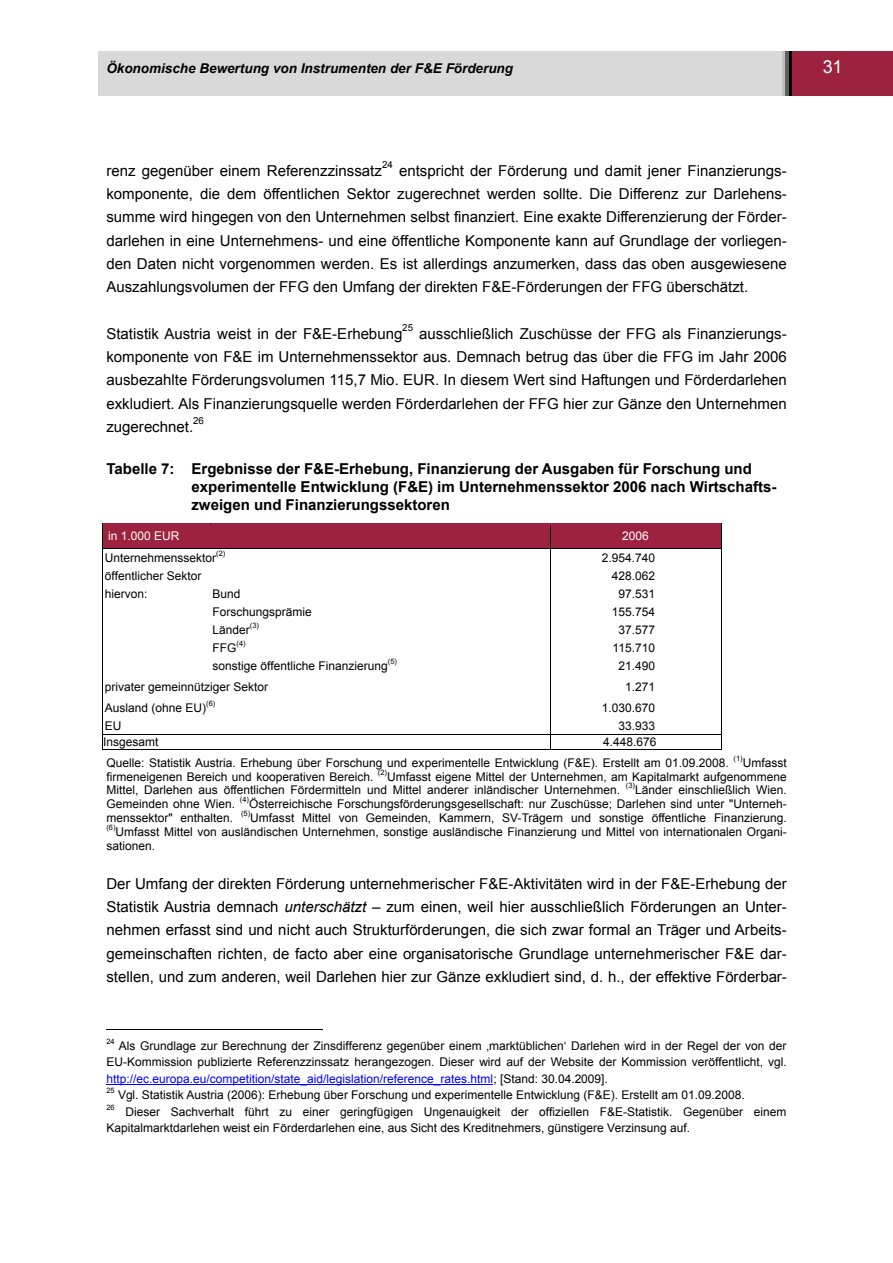
<style>
.page{position:relative;width:893px;height:1263px;background:#fff}
.page>*{position:absolute;margin:0;border:0;box-sizing:border-box;transform-origin:0 0}
.t1{font:18px "Arial";color:#fff}
.t2{font:15px/23.2px "Arial";color:#000;text-align:justify}
.t3{font:700 15px/18px "Arial";color:#000}
.t4{font:italic 700 13.5px "Arial";color:#000}
.t5{font:12px/16.5px "Arial";color:#000}
.t6{font:12px "Arial";color:#fff}
.t7{font:9.75px "Arial";color:#000}
.t8{font:7.5px "Arial";color:#000}
.s1{font-style:italic}
.s2{color:#00f}
</style>
<div class="page">
<div style="left:106px;top:51px;width:673px;height:44px;background:#d9d9d9"></div>
<div style="left:791px;top:51px;width:102px;height:44px;background:#9c2240"></div>
<hr style="left:789px;top:51px;width:2px;height:44px;background:#000">
<hr style="left:785px;top:51px;width:4px;height:44px;background:#606060">
<hr style="left:782px;top:51px;width:3px;height:44px;background:#c0c0c0">
<div style="left:103px;top:524px;width:108px;height:24px;background:#9c2240"></div>
<div style="left:213px;top:526px;width:335px;height:20px;background:#9c2240"></div>
<div style="left:552px;top:526px;width:167px;height:20px;background:#9c2240"></div>
<hr style="left:102px;top:523px;width:109px;height:1px;background:#000">
<hr style="left:211px;top:523px;width:339px;height:1px;background:#000">
<hr style="left:211px;top:524px;width:339px;height:2px;background:#9c2240">
<hr style="left:550px;top:523px;width:171px;height:1px;background:#000">
<hr style="left:550px;top:524px;width:171px;height:2px;background:#9c2240">
<hr style="left:211px;top:545px;width:510px;height:3px;background:#9c2240">
<hr style="left:103px;top:548px;width:447px;height:1px;background:#000">
<hr style="left:550px;top:548px;width:171px;height:1px;background:#000">
<hr style="left:102px;top:734px;width:448px;height:1px;background:#000">
<hr style="left:550px;top:734px;width:171px;height:1px;background:#000">
<svg style="left:102px;top:524px;width:1px;height:225px"></svg>
<hr style="left:102px;top:749px;width:448px;height:1px;background:#000">
<svg style="left:550px;top:523px;width:1px;height:226px"></svg>
<hr style="left:550px;top:749px;width:171px;height:1px;background:#000">
<svg style="left:721px;top:523px;width:1px;height:227px"></svg>
<hr style="left:106px;top:1029px;width:216px;height:1px;background:#000">
<hr style="left:106px;top:1084px;width:387px;height:1px;background:#00f">
<p class="t4" style="left:106px;top:60px;width:408px">Ökonomische Bewertung von Instrumenten der F&amp;E Förderung</p>
<h1 class="t1" style="left:823px;top:56px;width:21px">31</h1>
<p class="t7" style="left:382px;top:160px;width:12px">24</p>
<p class="t2" style="left:106px;top:159px;width:682px;text-indent:293px">entspricht der Förderung und damit jener Finanzierungs&shy;komponente, die dem öffentlichen Sektor zugerechnet werden sollte. Die Differenz zur Darlehens&shy;summe wird hingegen von den Unternehmen selbst finanziert. Eine exakte Differenzierung der Förder&shy;darlehen in eine Unternehmens- und eine öffentliche Komponente kann auf Grundlage der vorliegen&shy;den Daten nicht vorgenommen werden. Es ist allerdings anzumerken, dass das oben ausgewiesene Auszahlungsvolumen der FFG den Umfang der direkten F&amp;E-Förderungen der FFG überschätzt.</p>
<p class="t2" style="left:106px;top:322px;width:297px">Statistik Austria weist in der F&amp;E-Erhebung</p>
<p class="t7" style="left:402px;top:323px;width:12px">25</p>
<p class="t2" style="left:106px;top:159px;width:277px">renz gegenüber einem Referenzzinssatz</p>
<p class="t2" style="left:106px;top:322px;width:682px;text-indent:313px">ausschließlich Zuschüsse der FFG als Finanzierungs&shy;komponente von F&amp;E im Unternehmenssektor aus. Demnach betrug das über die FFG im Jahr 2006 ausbezahlte Förderungsvolumen 115,7 Mio. EUR. In diesem Wert sind Haftungen und Förderdarlehen exkludiert. Als Finanzierungsquelle werden Förderdarlehen der FFG hier zur Gänze den Unternehmen zugerechnet.</p>
<p class="t7" style="left:193px;top:416px;width:12px">26</p>
<p class="t3" style="left:191px;top:460px;width:586px;text-indent:-85px">Tabelle 7: Ergebnisse der F&amp;E-Erhebung, Finanzierung der Ausgaben für Forschung und experimentelle Entwicklung (F&amp;E) im Unternehmenssektor 2006 nach Wirtschafts&shy;zweigen und Finanzierungssektoren</p>
<p class="t6" style="left:108px;top:529px;width:73px">in 1.000 EUR</p>
<p class="t6" style="left:622px;top:529px;width:28px">2006</p>
<p class="t5" style="left:105px;top:549px;width:113px">Unternehmenssektor</p>
<p class="t8" style="left:216px;top:549px;width:11px">(2)</p>
<p class="t5" style="left:602px;top:549px;width:55px">2.954.740</p>
<p class="t5" style="left:105px;top:567px;width:98px">öffentlicher Sektor</p>
<p class="t5" style="left:612px;top:567px;width:45px">428.062</p>
<p class="t5" style="left:105px;top:585px;width:44px">hiervon:</p>
<p class="t5" style="left:213px;top:585px;width:29px">Bund</p>
<p class="t5" style="left:618px;top:585px;width:38px">97.531</p>
<p class="t5" style="left:213px;top:603px;width:101px">Forschungsprämie</p>
<p class="t5" style="left:612px;top:603px;width:45px">155.754</p>
<p class="t5" style="left:213px;top:621px;width:39px">Länder</p>
<p class="t8" style="left:250px;top:621px;width:11px">(3)</p>
<p class="t5" style="left:618px;top:621px;width:38px">37.577</p>
<p class="t5" style="left:213px;top:639px;width:25px">FFG</p>
<p class="t8" style="left:237px;top:639px;width:11px">(4)</p>
<p class="t5" style="left:613px;top:639px;width:44px">115.710</p>
<p class="t5" style="left:213px;top:657px;width:177px">sonstige öffentliche Finanzierung</p>
<p class="t8" style="left:388px;top:657px;width:11px">(5)</p>
<p class="t5" style="left:618px;top:657px;width:38px">21.490</p>
<p class="t5" style="left:105px;top:678px;width:165px">privater gemeinnütziger Sektor</p>
<p class="t5" style="left:625px;top:678px;width:31px">1.271</p>
<p class="t5" style="left:105px;top:699px;width:103px">Ausland (ohne EU)</p>
<p class="t8" style="left:206px;top:699px;width:11px">(6)</p>
<p class="t5" style="left:602px;top:699px;width:55px">1.030.670</p>
<p class="t5" style="left:105px;top:717px;width:18px">EU</p>
<p class="t5" style="left:618px;top:717px;width:38px">33.933</p>
<p class="t5" style="left:103px;top:734px;width:57px">Insgesamt</p>
<p class="t5" style="left:106px;top:732px;width:624px;line-height:20.5px;text-indent:497px">4.448.676<br>Quelle: Statistik Austria. Erhebung über Forschung und experimentelle Entwicklung (F&amp;E). Erstellt am 01.09.2008.</p>
<p class="t8" style="left:733px;top:754px;width:11px">(1)</p>
<p class="t5" style="left:743px;top:754px;width:45px">Umfasst</p>
<p class="t5" style="left:106px;top:768px;width:269px">firmeneigenen Bereich und kooperativen Bereich.</p>
<p class="t8" style="left:378px;top:768px;width:11px">(2)</p>
<p class="t5" style="left:106px;top:770px;width:682px;line-height:13.8px;text-indent:281px">Umfasst eigene Mittel der Unternehmen, am Kapitalmarkt aufgenommene<br>Mittel, Darlehen aus öffentlichen Fördermitteln und Mittel anderer inländischer Unternehmen.</p>
<p class="t8" style="left:626px;top:782px;width:11px">(3)</p>
<p class="t5" style="left:635px;top:782px;width:153px">Länder einschließlich Wien.</p>
<p class="t5" style="left:106px;top:796px;width:130px">Gemeinden ohne Wien.</p>
<p class="t8" style="left:240px;top:795px;width:11px">(4)</p>
<p class="t5" style="left:249px;top:796px;width:539px">Österreichische Forschungsförderungsgesellschaft: nur Zuschüsse; Darlehen sind unter "Unterneh-</p>
<p class="t5" style="left:106px;top:810px;width:128px">menssektor" enthalten.</p>
<p class="t8" style="left:241px;top:809px;width:11px">(5)</p>
<p class="t5" style="left:250px;top:810px;width:538px">Umfasst Mittel von Gemeinden, Kammern, SV-Trägern und sonstige öffentliche Finanzierung.</p>
<p class="t8" style="left:106px;top:823px;width:11px">(6)</p>
<p class="t5" style="left:106px;top:825px;width:682px;line-height:13.8px;text-indent:9px">Umfasst Mittel von ausländischen Unternehmen, sonstige ausländische Finanzierung und Mittel von internationalen Organi&shy;sationen.</p>
<p class="t2" style="left:106px;top:872px;width:682px">Der Umfang der direkten Förderung unternehmerischer F&amp;E-Aktivitäten wird in der F&amp;E-Erhebung der Statistik Austria demnach <span class="s1">unterschätzt</span> – zum einen, weil hier ausschließlich Förderungen an Unter&shy;nehmen erfasst sind und nicht auch Strukturförderungen, die sich zwar formal an Träger und Arbeits&shy;gemeinschaften richten, de facto aber eine organisatorische Grundlage unternehmerischer F&amp;E dar&shy;stellen, und zum anderen, weil Darlehen hier zur Gänze exkludiert sind, d. h., der effektive Förderbar-</p>
<p class="t8" style="left:106px;top:1037px;width:10px">24</p>
<p class="t5" style="left:106px;top:1037px;width:682px;text-align:justify;text-indent:12px">Als Grundlage zur Berechnung der Zinsdifferenz gegenüber einem ‚marktüblichen‘ Darlehen wird in der Regel der von der EU-Kommission publizierte Referenzzinssatz herangezogen. Dieser wird auf der Website der Kommission veröffentlicht, vgl. <span class="s2">http://ec.europa.eu/competition/state_aid/legislation/reference_rates.html</span>; [Stand: 30.04.2009].</p>
<p class="t8" style="left:106px;top:1086px;width:10px">25</p>
<p class="t5" style="left:118px;top:1087px;width:628px">Vgl. Statistik Austria (2006): Erhebung über Forschung und experimentelle Entwicklung (F&amp;E). Erstellt am 01.09.2008.</p>
<p class="t8" style="left:106px;top:1103px;width:10px">26</p>
<p class="t5" style="left:106px;top:1103px;width:682px;text-indent:19px">Dieser Sachverhalt führt zu einer geringfügigen Ungenauigkeit der offiziellen F&amp;E-Statistik. Gegenüber einem<br>Kapitalmarktdarlehen weist ein Förderdarlehen eine, aus Sicht des Kreditnehmers, günstigere Verzinsung auf.</p>
</div>
